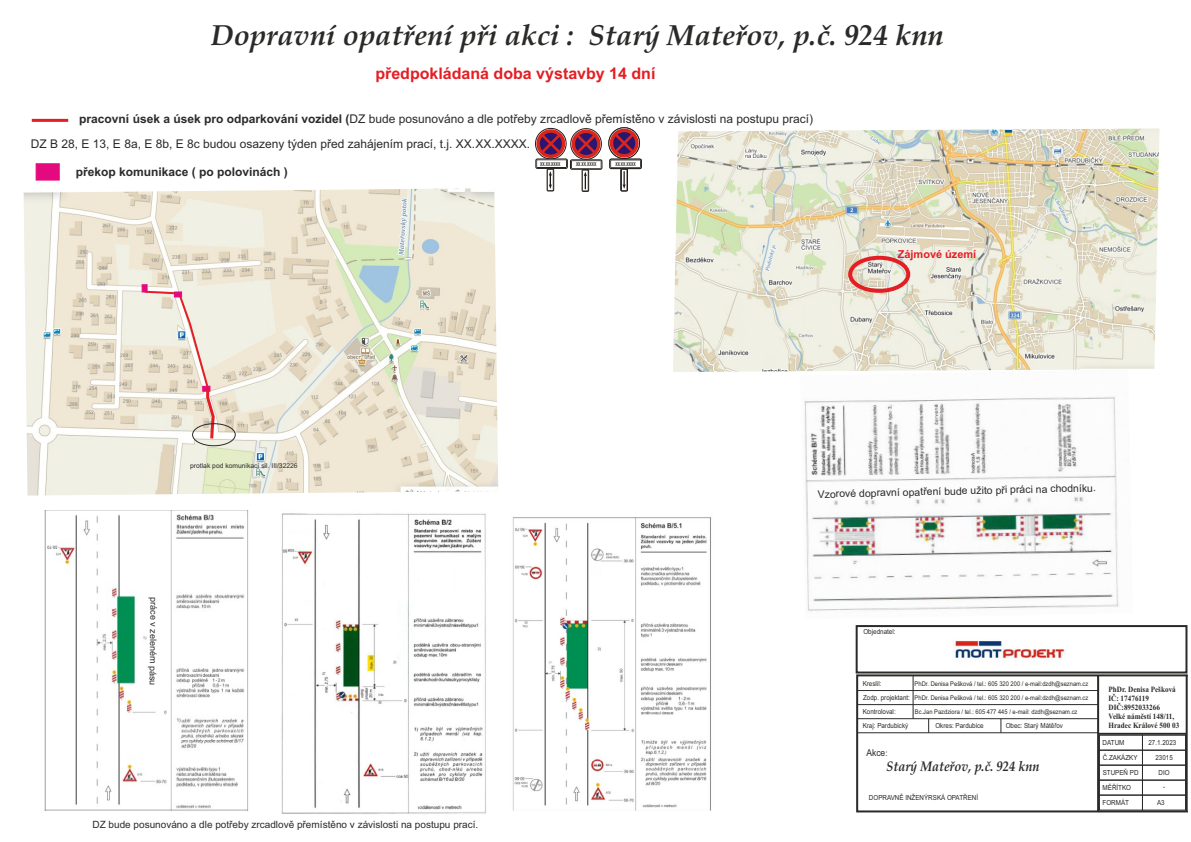
<style>
.page{position:relative;width:1191px;height:842px;background:#fff}
.page>*{position:absolute;margin:0;border:0;box-sizing:border-box;transform-origin:0 0}
.t1{font:italic 700 29.1px "Book Antiqua";color:#2b2a29}
.t2{font:700 16px "Arial";color:#e31e24}
.t3{font:italic 700 14px "Book Antiqua";color:#2b2a29;scale:.9 1}
.t4{font:12px "Arial";color:#2b2a29}
.t5{font:700 12px "Arial";color:#2b2a29}
.t6{font:700 11px "Arial";color:#e31e24}
.t7{font:10.5px "Arial";color:#2b2a29}
.t8{font:10px "Arial";color:#2b2a29}
.t9{font:9.5px "Arial";color:#2b2a29;scale:.9 1}
.t10{font:9px "Arial";color:#2b2a29}
.t11{font:700 8px/8.9px "Times New Roman";color:#2b2a29;scale:.9 1}
.t12{font:7px/15px "Arial";color:#2b2a29;scale:.9 1}
.t13{font:6.7px "Arial";color:#2b2a29}
.t14{font:6.5px "Arial";color:#2b2a29;scale:.9 1}
.t15{font:700 5.4px "Arial";color:#2b2a29;scale:.64 1}
.s1{font-weight:700}
.s2{font-size:8.5px}
</style>
<div class="page">
<img style="left:673px;top:129px;width:486px;height:243px">
<div style="left:848px;top:256px;width:62px;height:37px;border:4px solid #e31e24;border-radius:50%"></div>
<img style="left:24px;top:188px;width:474px;height:308px">
<hr style="left:32px;top:119px;width:36px;height:3px;background:#e31e24">
<svg style="left:36px;top:163px;width:24px;height:18px"></svg>
<svg style="left:535px;top:128px;width:67px;height:64px"></svg>
<svg style="left:608px;top:127px;width:34px;height:64px"></svg>
<svg style="left:141px;top:284px;width:75px;height:158px;background:#ebdfd4"></svg>
<div style="left:192px;top:423px;width:43px;height:23px;border:1px solid #2b2a29;border-radius:50%"></div>
<img style="left:45px;top:510px;width:204px;height:301px">
<hr style="left:857px;top:690px;width:241px;height:1px;background:#2b2a29">
<div style="left:856px;top:674px;width:243px;height:138px;border:2px solid #2b2a29"></div>
<hr style="left:913px;top:676px;width:1px;height:43px;background:#2b2a29">
<hr style="left:858px;top:704px;width:240px;height:1px;background:#2b2a29">
<hr style="left:857px;top:718px;width:241px;height:1px;background:#2b2a29">
<svg style="left:928px;top:719px;width:1px;height:13px"></svg>
<hr style="left:857px;top:732px;width:241px;height:1px;background:#2b2a29">
<svg style="left:1000px;top:719px;width:1px;height:14px"></svg>
<hr style="left:1099px;top:674px;width:88px;height:2px;background:#2b2a29">
<hr style="left:1185px;top:675px;width:2px;height:136px;background:#2b2a29">
<hr style="left:1098px;top:733px;width:88px;height:2px;background:#2b2a29">
<hr style="left:1098px;top:810px;width:89px;height:2px;background:#2b2a29">
<div style="left:1099px;top:735px;width:43px;height:15px;border:1px solid #2b2a29"></div>
<div style="left:1099px;top:750px;width:43px;height:15px;border:1px solid #2b2a29"></div>
<div style="left:1099px;top:765px;width:43px;height:15px;border:1px solid #2b2a29"></div>
<div style="left:1099px;top:780px;width:43px;height:15px;border:1px solid #2b2a29"></div>
<div style="left:1099px;top:795px;width:43px;height:15px;border:1px solid #2b2a29"></div>
<div style="left:1142px;top:735px;width:43px;height:15px;border:1px solid #2b2a29"></div>
<div style="left:1142px;top:750px;width:43px;height:15px;border:1px solid #2b2a29"></div>
<div style="left:1142px;top:765px;width:43px;height:15px;border:1px solid #2b2a29"></div>
<div style="left:1142px;top:780px;width:43px;height:15px;border:1px solid #2b2a29"></div>
<div style="left:1142px;top:795px;width:43px;height:15px;border:1px solid #2b2a29"></div>
<div style="left:855px;top:625px;width:332px;height:48px;border:2px solid #2b2a29"></div>
<img style="left:953px;top:640px;width:113px;height:19px">
<img style="left:800px;top:369px;width:332px;height:242px">
<img style="left:512px;top:517px;width:199px;height:294px">
<img style="left:281px;top:513px;width:205px;height:301px">
<h1 class="t1" style="left:211px;top:24px;width:734px">Dopravní opatření při akci : Starý Mateřov, p.č. 924 knn</h1>
<h2 class="t2" style="left:375px;top:68px;width:282px">předpokládaná doba výstavby 14 dní</h2>
<p class="t4" style="left:79px;top:114px;width:735px"><span class="s1">pracovní úsek a úsek pro odparkování vozidel (</span>DZ bude posunováno a dle potřeby zrcadlově přemístěno v závislosti na postupu prací)</p>
<p class="t4" style="left:31px;top:139px;width:500px">DZ B 28, E 13, E 8a, E 8b, E 8c budou osazeny týden před zahájením prací, t.j. XX.XX.XXXX.</p>
<p class="t5" style="left:76px;top:168px;width:214px">překop komunikace ( po polovinách )</p>
<p class="t15" style="left:540px;top:162px;width:33px">XX.XX.XXXX</p>
<p class="t15" style="left:576px;top:163px;width:33px">XX.XX.XXXX</p>
<p class="t15" style="left:615px;top:162px;width:33px">XX.XX.XXXX</p>
<p class="t13" style="left:190px;top:463px;width:109px">protlak pod komunikací sil. III/32226</p>
<p class="t10" style="left:157px;top:597px;width:90px;rotate:91deg">práce v zeleném pásu</p>
<p class="t8" style="left:92px;top:821px;width:387px">DZ bude posunováno a dle potřeby zrcadlově přemístěno v závislosti na postupu prací.</p>
<p class="t6" style="left:897px;top:250px;width:80px">Zájmové území</p>
<p class="t7" style="left:817px;top:489px;width:280px;rotate:-1deg">Vzorové dopravní opatření bude užito při práci na chodníku.</p>
<p class="t12" style="left:863px;top:625px;width:37px">Objednatel:</p>
<p class="t12" style="left:862px;top:677px;width:22px">Kreslil:</p>
<p class="t14" style="left:914px;top:681px;width:195px">PhDr. Denisa Pešková / tel.: 605 320 200 / e-mail:dzdh@seznam.cz</p>
<p class="t12" style="left:862px;top:691px;width:54px;line-height:14.1px">Zodp. projektant:<br>Kontroloval:</p>
<p class="t14" style="left:914px;top:695px;width:195px">PhDr. Denisa Pešková / tel.: 605 320 200 / e-mail:dzdh@seznam.cz</p>
<p class="t11" style="left:1108px;top:686px;width:80px">PhDr. Denisa Pešková<br>IČ: 17476119<br>DIČ:8952033266<br>Velké náměstí 148/11,<br>Hradec Králové 500 03</p>
<p class="t14" style="left:915px;top:709px;width:182px">Bc.Jan Pazdziora / tel.: 605 477 445 / e-mail: dzdh@seznam.cz</p>
<p class="t12" style="left:862px;top:719px;width:52px">Kraj: Pardubický</p>
<p class="t12" style="left:935px;top:719px;width:55px">Okres: Pardubice</p>
<p class="t12" style="left:1005px;top:719px;width:65px">Obec: Starý Mátěřov</p>
<p class="t9" style="left:866px;top:749px;width:25px">Akce<span class="s2">:</span></p>
<p class="t3" style="left:886px;top:761px;width:171px">Starý Mateřov, p.č. 924 knn</p>
<p class="t12" style="left:869px;top:790px;width:123px">DOPRAVNĚ INŽENÝRSKÁ OPATŘENÍ</p>
<p class="t12" style="left:1102px;top:736px;width:41px">DATUM<br>Č.ZAKÁZKY<br>STUPEŇ PD<br>MĚŘÍTKO</p>
<p class="t12" style="left:1148px;top:736px;width:32px;text-align:center">27.1.2023<br>23015<br>DIO</p>
<p class="t12" style="left:1163px;top:779px;width:4px">-</p>
<p class="t12" style="left:1102px;top:796px;width:31px">FORMÁT</p>
<p class="t12" style="left:1157px;top:796px;width:10px">A3</p>
</div>
